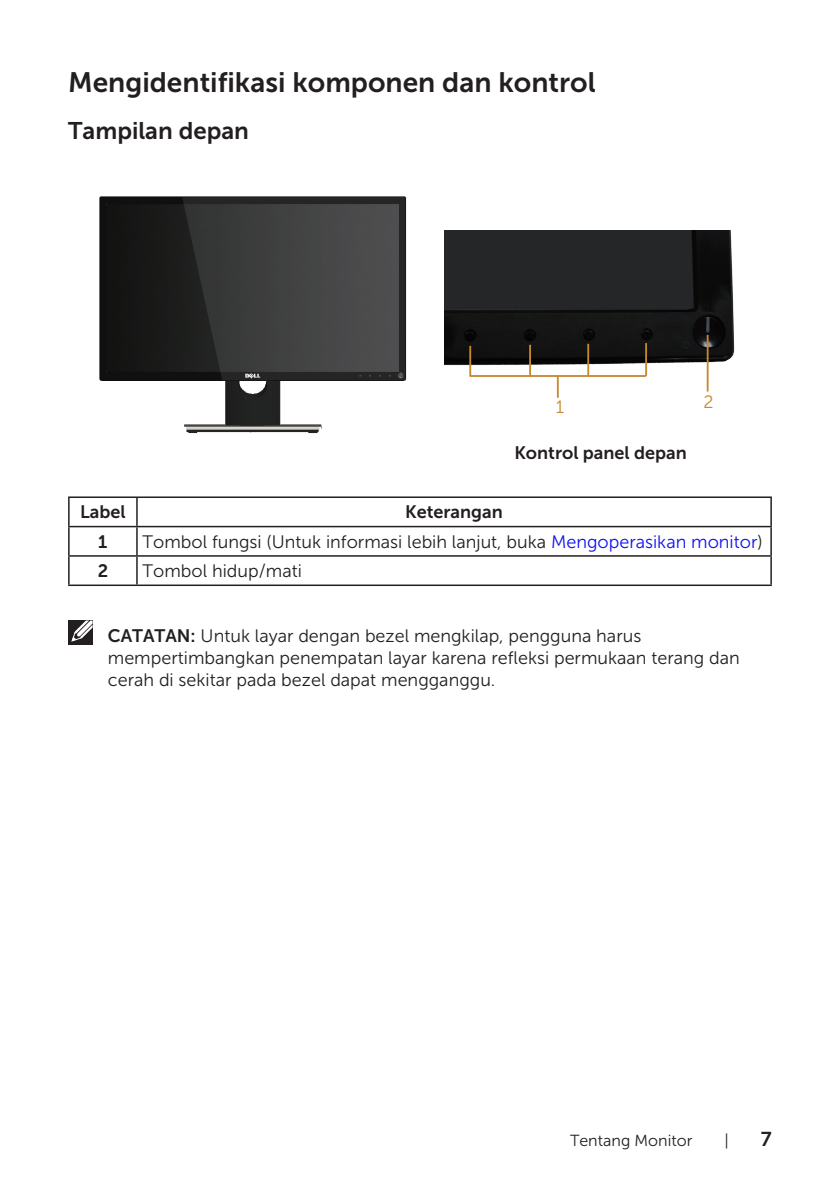
<style>
.page{position:relative;width:840px;height:1191px;background:#fff}
.page>*{position:absolute;margin:0;border:0;box-sizing:border-box;transform-origin:0 0}
.Head_2{font:28px "Museo Sans For Dell 700";color:#231f20}
.Head_3{font:24px "Museo Sans For Dell 700";color:#231f20}
.t1{font:20px "Museo Sans For Dell 700";color:#231f20}
.text{font:18px/21.6px "Museo Sans For Dell 300";color:#231f20}
.text-2{font:18px "Museo Sans For Dell 700";color:#231f20}
.t2{font:17.8px "Museo Sans For Dell 300";color:#c78830}
.t3{font:16px "Museo Sans For Dell 300";color:#231f20}
.s1{color:#1111f6}
.s2{font-family:"Museo Sans For Dell 700"}
</style>
<div class="page">
<img style="left:444px;top:230px;width:291px;height:137px">
<hr style="left:587px;top:344px;width:2px;height:33px;background:#c78830">
<hr style="left:529px;top:345px;width:1px;height:30px;background:#c78830">
<hr style="left:706px;top:335px;width:2px;height:56px;background:#c78830">
<hr style="left:469px;top:346px;width:2px;height:30px;background:#c78830">
<hr style="left:644px;top:343px;width:2px;height:33px;background:#c78830">
<hr style="left:469px;top:375px;width:176px;height:2px;background:#c78830">
<hr style="left:556px;top:376px;width:2px;height:22px;background:#c78830">
<img style="left:99px;top:196px;width:308px;height:237px">
<div style="left:107px;top:205px;width:75px;height:166px;background:#181817"></div>
<svg style="left:182px;top:197px;width:223px;height:183px;background:#3c3c3c"></svg>
<hr style="left:68px;top:496px;width:69px;height:2px;background:#231f20">
<hr style="left:68px;top:498px;width:2px;height:28px;background:#231f20">
<hr style="left:137px;top:496px;width:634px;height:2px;background:#231f20">
<hr style="left:136px;top:498px;width:2px;height:28px;background:#231f20">
<hr style="left:68px;top:526px;width:69px;height:1px;background:#231f20">
<hr style="left:68px;top:527px;width:2px;height:28px;background:#231f20">
<hr style="left:137px;top:526px;width:634px;height:1px;background:#231f20">
<hr style="left:136px;top:527px;width:2px;height:28px;background:#231f20">
<hr style="left:68px;top:555px;width:69px;height:1px;background:#231f20">
<hr style="left:68px;top:556px;width:2px;height:28px;background:#231f20">
<hr style="left:137px;top:555px;width:634px;height:1px;background:#231f20">
<hr style="left:136px;top:556px;width:2px;height:28px;background:#231f20">
<svg style="left:770px;top:498px;width:1px;height:86px"></svg>
<hr style="left:68px;top:584px;width:69px;height:2px;background:#231f20">
<hr style="left:137px;top:584px;width:634px;height:2px;background:#231f20">
<div style="left:68px;top:620px;width:24px;height:25px;background:#231f20"></div>
<svg style="left:71px;top:620px;width:22px;height:22px"></svg>
<p class="Head_2" style="left:68px;top:67px;width:528px">Mengidentifikasi komponen dan kontrol</p>
<p class="Head_3" style="left:68px;top:117px;width:182px">Tampilan depan</p>
<p class="t2" style="left:555px;top:397px;width:10px">1</p>
<p class="t2" style="left:703px;top:392px;width:12px">2</p>
<p class="text-2" style="left:514px;top:443px;width:174px">Kontrol panel depan</p>
<p class="text-2" style="left:80px;top:502px;width:47px">Label</p>
<p class="text-2" style="left:405px;top:502px;width:99px">Keterangan</p>
<p class="text-2" style="left:98px;top:531px;width:11px">1</p>
<p class="text" style="left:142px;top:531px;width:621px">Tombol fungsi (Untuk informasi lebih lanjut, buka <span class="s1">Mengoperasikan monitor</span>)</p>
<p class="text-2" style="left:98px;top:560px;width:12px">2</p>
<p class="text" style="left:142px;top:560px;width:161px">Tombol hidup/mati</p>
<p class="text" style="left:108px;top:625px;width:633px"><span class="s2">CATATAN:</span> Untuk layar dengan bezel mengkilap, pengguna harus mempertimbangkan penempatan layar karena refleksi permukaan terang dan cerah di sekitar pada bezel dapat mengganggu.</p>
<p class="t3" style="left:569px;top:1131px;width:124px">Tentang Monitor</p>
<p class="t3" style="left:724px;top:1131px;width:6px">|</p>
<p class="t1" style="left:760px;top:1127px;width:12px">7</p>
</div>
